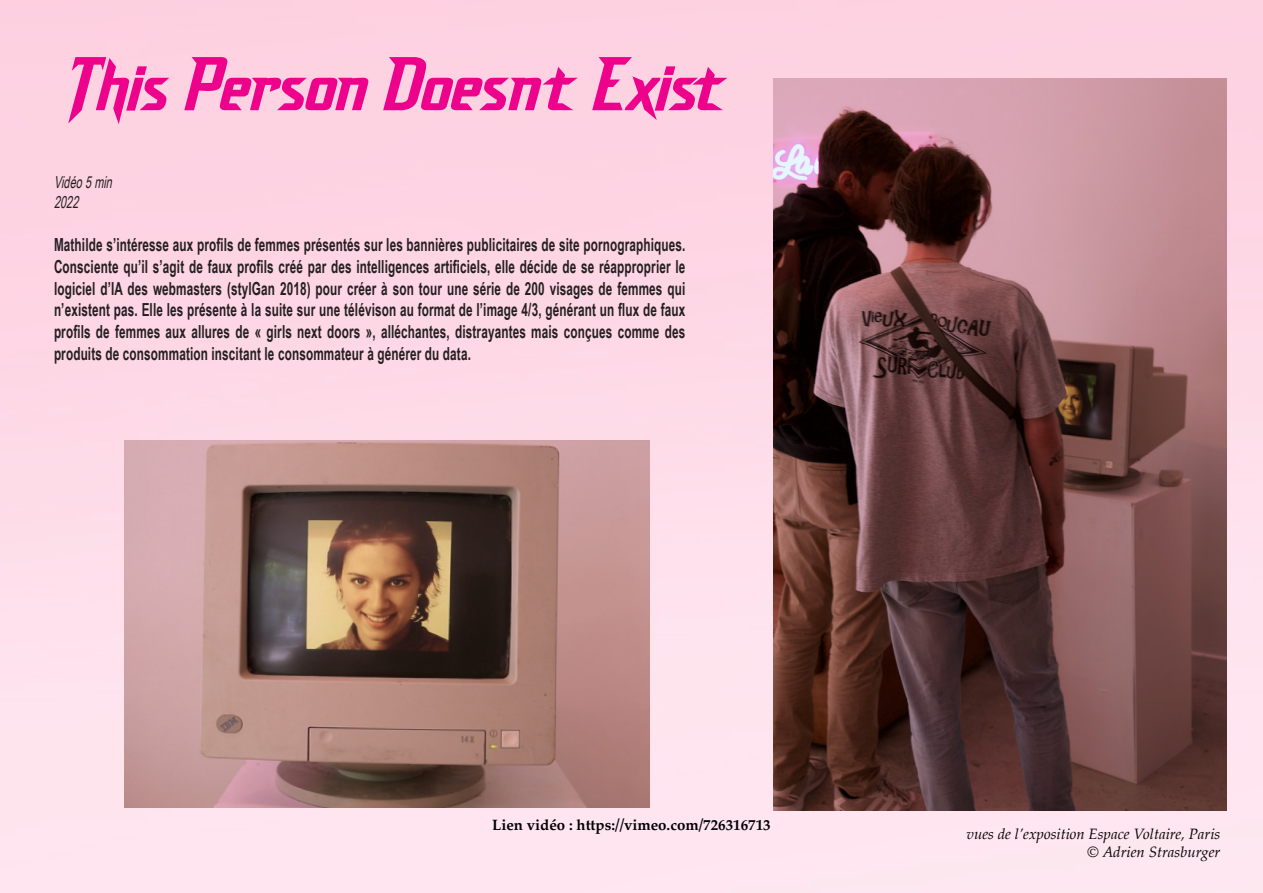
<style>
.page{position:relative;width:1263px;height:893px;background:#fff}
.page>*{position:absolute;margin:0;border:0;box-sizing:border-box;transform-origin:0 0}
.t1{font:75px "Dash Horizon";letter-spacing:-.07em;color:#ed028c}
.t2{font:700 18px/21.6px "Arial Narrow";letter-spacing:.01em;color:#231f20;text-align:justify;scale:.8 1}
.t3{font:italic 16.5px "Arial Narrow";color:#231f20;scale:.8 1}
.t4{font:italic 15px "Palatino";color:#000}
.t5{font:700 15px "Palatino";color:#000}
</style>
<div class="page">
<img style="left:0;top:0;width:1263px;height:893px">
<img style="left:774px;top:79px;width:453px;height:731px">
<img style="left:124px;top:440px;width:526px;height:368px">
<p class="t1" style="left:67px;top:52px;width:662px">This Person Doesnt Exist</p>
<p class="t3" style="left:54px;top:171px;width:79px">Vidéo5min</p>
<p class="t3" style="left:54px;top:190px;width:37px">2022</p>
<p class="t2" style="left:54px;top:233px;width:791px">Mathilde s’intéresse aux profils de femmes présentés sur les bannières publicitaires de site pornographiques.<br>Consciente qu’il s’agit de faux profils créé par des intelligences artificiels, elle décide de se réapproprier le logiciel d’IA des webmasters (stylGan 2018) pour créer à son tour une série de 200 visages de femmes qui n’existent pas. Elle les présente à la suite sur une télévison au format de l’image 4/3, générant un flux de faux profils de femmes aux allures de « girls next doors », alléchantes, distrayantes mais conçues comme des produits de consommation inscitant le consommateur à générer du data.</p>
<p class="t5" style="left:492px;top:812px;width:280px">Lien vidéo : https://vimeo.com/726316713</p>
<p class="t4" style="left:966px;top:821px;width:255px">vues de l’exposition Espace Voltaire, Paris</p>
<p class="t4" style="left:1087px;top:839px;width:134px">© Adrien Strasburger</p>
</div>
